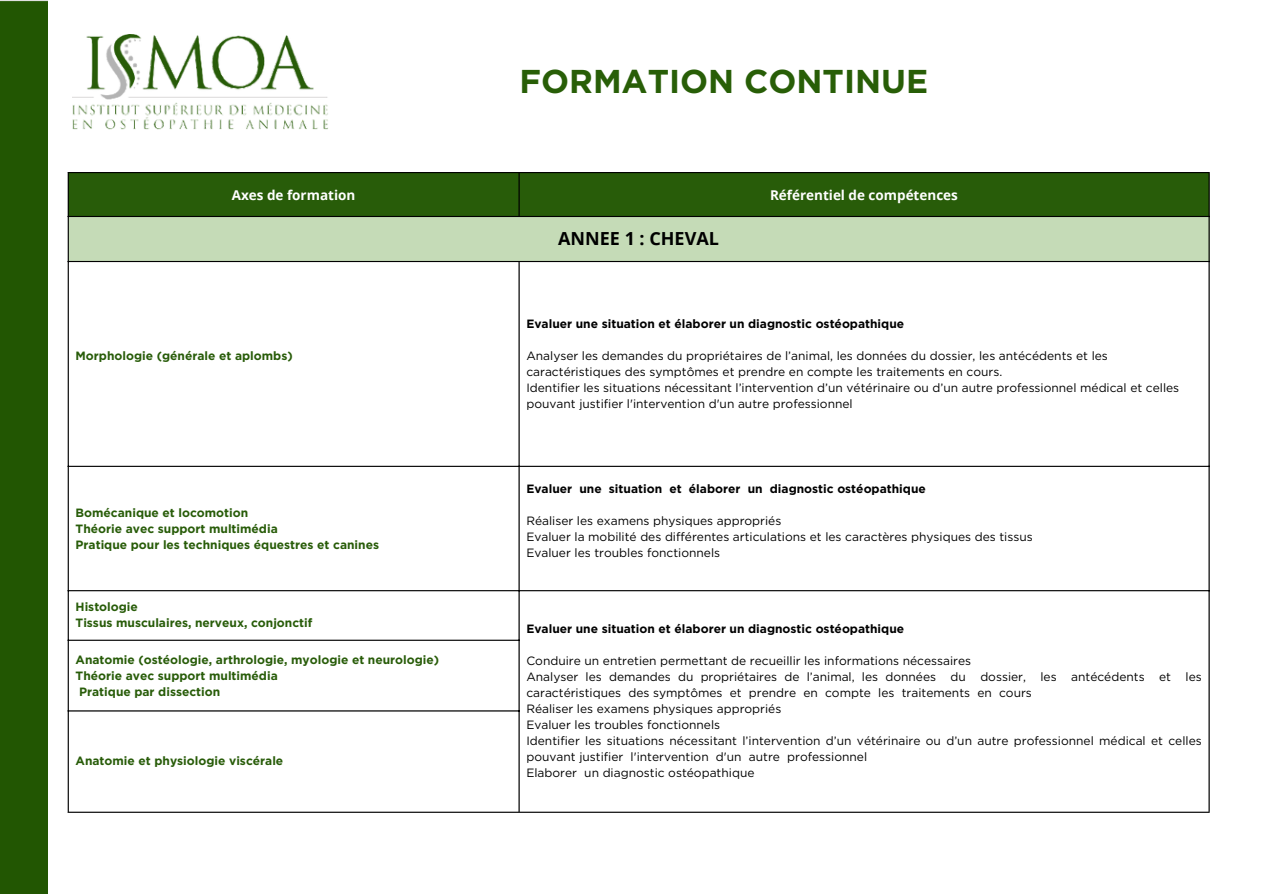
<style>
.page{position:relative;width:1263px;height:894px;background:#fff}
.page>*{position:absolute;margin:0;border:0;box-sizing:border-box;transform-origin:0 0}
.t1{font:700 33px "Gotham";color:#285e07}
.t2{font:700 18px "Open Sans";color:#000}
.t3{font:700 13.5px "Open Sans";color:#fff}
.t4{font:12px/16px "Gotham";color:#000}
.t5{font:700 12px "Gotham";color:#285c09}
.t6{font:700 12px "Gotham";color:#000}
</style>
<div class="page">
<img style="left:72px;top:35px;width:256px;height:94px">
<div style="left:69px;top:173px;width:1139px;height:43px;background:#285c09"></div>
<div style="left:68px;top:216px;width:1141px;height:46px;background:#c5dbb7"></div>
<hr style="left:68px;top:173px;width:1px;height:638px;background:#000">
<hr style="left:518px;top:173px;width:2px;height:43px;background:#000">
<hr style="left:518px;top:262px;width:2px;height:549px;background:#000">
<hr style="left:1208px;top:173px;width:2px;height:638px;background:#000">
<hr style="left:68px;top:172px;width:1142px;height:1px;background:#000">
<hr style="left:68px;top:216px;width:1142px;height:1px;background:#000">
<hr style="left:68px;top:261px;width:1142px;height:1px;background:#000">
<hr style="left:68px;top:465px;width:1142px;height:2px;background:#000">
<hr style="left:68px;top:590px;width:1142px;height:1px;background:#000">
<hr style="left:68px;top:639px;width:452px;height:1px;background:#000">
<hr style="left:68px;top:710px;width:452px;height:1px;background:#000">
<hr style="left:68px;top:811px;width:1142px;height:1px;background:#000">
<div style="left:0;top:0;width:47px;height:893px;background:#225602"></div>
<p class="t1" style="left:519px;top:61px;width:410px">FORMATION CONTINUE</p>
<p class="t3" style="left:232px;top:185px;width:125px">Axes de formation</p>
<h1 class="t3" style="left:770px;top:185px;width:189px">Référentiel de compétences</h1>
<p class="t2" style="left:558px;top:225px;width:162px">ANNEE 1 : CHEVAL</p>
<p class="t5" style="left:76px;top:348px;width:219px">Morphologie (générale et aplombs)</p>
<p class="t5" style="left:76px;top:505px;width:174px">Bomécanique et locomotion</p>
<p class="t5" style="left:76px;top:521px;width:204px">Théorie avec support multimédia</p>
<p class="t5" style="left:76px;top:537px;width:305px">Pratique pour les techniques équestres et canines</p>
<p class="t5" style="left:76px;top:599px;width:64px">Histologie</p>
<p class="t5" style="left:76px;top:615px;width:238px">Tissus musculaires, nerveux, conjonctif</p>
<p class="t5" style="left:76px;top:652px;width:365px">Anatomie (ostéologie, arthrologie, myologie et neurologie)</p>
<p class="t5" style="left:76px;top:668px;width:204px">Théorie avec support multimédia</p>
<p class="t5" style="left:79px;top:684px;width:143px">Pratique par dissection</p>
<p class="t5" style="left:76px;top:753px;width:209px">Anatomie et physiologie viscérale</p>
<p class="t6" style="left:526px;top:316px;width:379px">Evaluer une situation et élaborer un diagnostic ostéopathique</p>
<p class="t4" style="left:526px;top:347px;width:583px">Analyser les demandes du propriétaires de l’animal, les données du dossier, les antécédents et les caractéristiques des symptômes et prendre en compte les traitements en cours.</p>
<p class="t4" style="left:526px;top:379px;width:654px">Identifier les situations nécessitant l’intervention d’un vétérinaire ou d’un autre professionnel médical et celles pouvant justifier l'intervention d'un autre professionnel</p>
<p class="t6" style="left:526px;top:481px;width:401px">Evaluer une situation et élaborer un diagnostic ostéopathique</p>
<p class="t4" style="left:526px;top:512px;width:256px">Réaliser les examens physiques appropriés</p>
<p class="t4" style="left:526px;top:528px;width:508px">Evaluer la mobilité des différentes articulations et les caractères physiques des tissus</p>
<p class="t4" style="left:526px;top:544px;width:195px">Evaluer les troubles fonctionnels</p>
<p class="t6" style="left:526px;top:621px;width:379px">Evaluer une situation et élaborer un diagnostic ostéopathique</p>
<p class="t4" style="left:526px;top:652px;width:446px">Conduire un entretien permettant de recueillir les informations nécessaires</p>
<p class="t4" style="left:526px;top:668px;width:677px">Analyser les demandes du propriétaires de l’animal, les données du dossier, les antécédents et les caractéristiques des symptômes et prendre en compte les traitements en cours</p>
<p class="t4" style="left:526px;top:700px;width:256px">Réaliser les examens physiques appropriés</p>
<p class="t4" style="left:526px;top:716px;width:195px">Evaluer les troubles fonctionnels</p>
<p class="t4" style="left:526px;top:732px;width:677px">Identifier les situations nécessitant l’intervention d’un vétérinaire ou d’un autre professionnel médical et celles pouvant justifier l'intervention d'un autre professionnel</p>
<p class="t4" style="left:526px;top:764px;width:230px">Elaborer un diagnostic ostéopathique</p>
</div>
